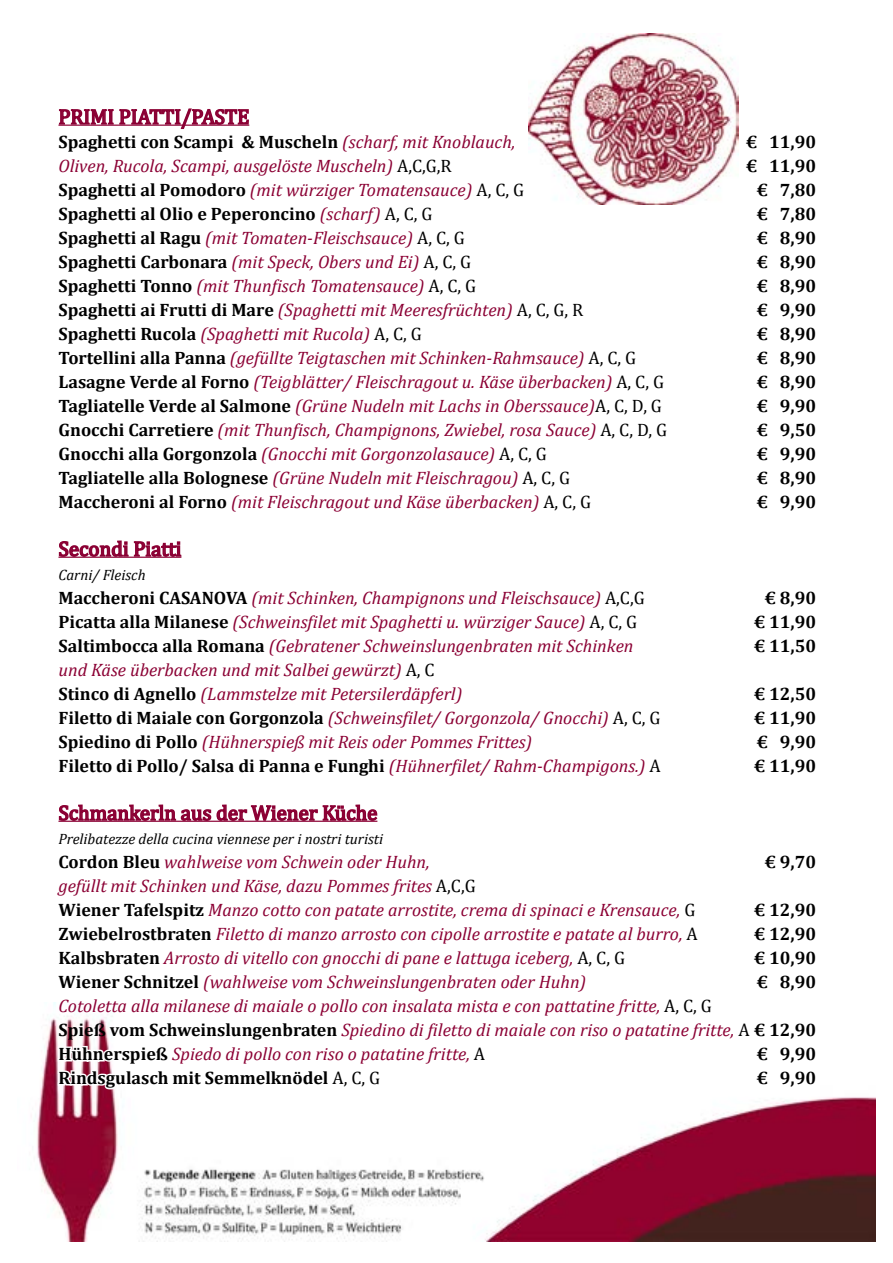
<style>
.page{position:relative;width:893px;height:1263px;background:#fff}
.page>*{position:absolute;margin:0;border:0;box-sizing:border-box;transform-origin:0 0}
.t1{font:21px "Cambria";color:#8b0034}
.t2{font:italic 18px/24px "Cambria";color:#8b0034}
.t3{font:700 18px "Cambria";color:#000}
.t4{font:italic 15px "Cambria";color:#000}
.s1{font-weight:400;font-style:italic;color:#8b0034}
.s2{font-style:normal;color:#000}
.s3{font-weight:700;font-style:normal;color:#000}
.s4{font-weight:400}
</style>
<div class="page">
<img style="left:37px;top:1002px;width:839px;height:240px">
<svg style="left:58px;top:108px;width:192px;height:21px"></svg>
<svg style="left:58px;top:540px;width:124px;height:18px"></svg>
<svg style="left:58px;top:804px;width:320px;height:18px"></svg>
<svg style="left:754px;top:1044px;width:16px;height:20px"></svg>
<svg style="left:777px;top:1044px;width:41px;height:22px"></svg>
<svg style="left:56px;top:1022px;width:432px;height:69px"></svg>
<img style="left:529px;top:33px;width:209px;height:172px">
<p class="t1" style="left:58px;top:104px;width:192px">PRIMI PIATTI/PASTE</p>
<p class="t3" style="left:58px;top:129px;width:458px">Spaghetti con Scampi &amp; Muscheln <span class="s1">(scharf, mit Knoblauch,</span></p>
<p class="t3" style="left:746px;top:129px;width:72px">€ 11,90</p>
<p class="t2" style="left:58px;top:153px;width:395px">Oliven, Rucola, Scampi, ausgelöste Muscheln) <span class="s2">A,C,G,R</span></p>
<p class="t3" style="left:746px;top:153px;width:72px">€ 11,90</p>
<p class="t2" style="left:58px;top:177px;width:467px"><span class="s3">Spaghetti al Pomodoro</span> (mit würziger Tomatensauce) <span class="s2">A, C, G</span></p>
<p class="t3" style="left:756px;top:177px;width:61px">€ 7,80</p>
<p class="t3" style="left:58px;top:201px;width:375px">Spaghetti al Olio e Peperoncino <span class="s1">(scharf)</span> <span class="s4">A, C, G</span></p>
<p class="t3" style="left:756px;top:201px;width:61px">€ 7,80</p>
<p class="t2" style="left:58px;top:225px;width:408px"><span class="s3">Spaghetti al Ragu</span> (mit Tomaten-Fleischsauce) <span class="s2">A, C, G</span></p>
<p class="t3" style="left:756px;top:225px;width:61px">€ 8,90</p>
<p class="t2" style="left:58px;top:249px;width:414px"><span class="s3">Spaghetti Carbonara</span> (mit Speck, Obers und Ei) <span class="s2">A, C, G</span></p>
<p class="t3" style="left:756px;top:249px;width:61px">€ 8,90</p>
<p class="t2" style="left:58px;top:273px;width:419px"><span class="s3">Spaghetti Tonno</span> (mit Thunfisch Tomatensauce) <span class="s2">A, C, G</span></p>
<p class="t3" style="left:756px;top:273px;width:61px">€ 8,90</p>
<p class="t2" style="left:58px;top:297px;width:526px"><span class="s3">Spaghetti ai Frutti di Mare</span> (Spaghetti mit Meeresfrüchten) <span class="s2">A, C, G, R</span></p>
<p class="t3" style="left:756px;top:297px;width:61px">€ 9,90</p>
<p class="t2" style="left:58px;top:321px;width:365px"><span class="s3">Spaghetti Rucola</span> (Spaghetti mit Rucola) <span class="s2">A, C, G</span></p>
<p class="t3" style="left:756px;top:321px;width:61px">€ 8,90</p>
<p class="t2" style="left:58px;top:345px;width:579px"><span class="s3">Tortellini alla Panna</span> (gefüllte Teigtaschen mit Schinken-Rahmsauce) <span class="s2">A, C, G</span></p>
<p class="t3" style="left:756px;top:345px;width:61px">€ 8,90</p>
<p class="t2" style="left:59px;top:369px;width:607px"><span class="s3">Lasagne Verde al Forno</span> (Teigblätter/ Fleischragout u. Käse überbacken) <span class="s2">A, C, G</span></p>
<p class="t3" style="left:756px;top:369px;width:61px">€ 8,90</p>
<p class="t2" style="left:59px;top:393px;width:605px"><span class="s3">Tagliatelle Verde al Salmone</span> (Grüne Nudeln mit Lachs in Oberssauce)<span class="s2">A, C, D, G</span></p>
<p class="t3" style="left:756px;top:393px;width:61px">€ 9,90</p>
<p class="t2" style="left:59px;top:417px;width:610px"><span class="s3">Gnocchi Carretiere</span> (mit Thunfisch, Champignons, Zwiebel, rosa Sauce) <span class="s2">A, C, D, G</span></p>
<p class="t3" style="left:756px;top:417px;width:61px">€ 9,50</p>
<p class="t2" style="left:59px;top:441px;width:490px"><span class="s3">Gnocchi alla Gorgonzola</span> (Gnocchi mit Gorgonzolasauce) <span class="s2">A, C, G</span></p>
<p class="t3" style="left:756px;top:441px;width:61px">€ 9,90</p>
<p class="t2" style="left:59px;top:465px;width:513px"><span class="s3">Tagliatelle alla Bolognese</span> (Grüne Nudeln mit Fleischragou) <span class="s2">A, C, G</span></p>
<p class="t3" style="left:756px;top:465px;width:61px">€ 8,90</p>
<p class="t2" style="left:59px;top:489px;width:534px"><span class="s3">Maccheroni al Forno</span> (mit Fleischragout und Käse überbacken) <span class="s2">A, C, G</span></p>
<p class="t3" style="left:756px;top:489px;width:61px">€ 9,90</p>
<p class="t1" style="left:58px;top:536px;width:124px">Secondi Piatti</p>
<p class="t4" style="left:58px;top:564px;width:89px">Carni/ Fleisch</p>
<p class="t2" style="left:58px;top:585px;width:588px"><span class="s3">Maccheroni CASANOVA</span> (mit Schinken, Champignons und Fleischsauce) <span class="s2">A,C,G</span></p>
<p class="t3" style="left:764px;top:585px;width:53px">€ 8,90</p>
<p class="t2" style="left:58px;top:609px;width:580px"><span class="s3">Picatta alla Milanese</span> (Schweinsfilet mit Spaghetti u. würziger Sauce) <span class="s2">A, C, G</span></p>
<p class="t3" style="left:754px;top:609px;width:64px">€ 11,90</p>
<p class="t2" style="left:58px;top:633px;width:576px"><span class="s3">Saltimbocca alla Romana</span> (Gebratener Schweinslungenbraten mit Schinken</p>
<p class="t3" style="left:754px;top:633px;width:64px">€ 11,50</p>
<p class="t2" style="left:58px;top:657px;width:405px">und Käse überbacken und mit Salbei gewürzt) <span class="s2">A, C<br></span><span class="s3">Stinco di Agnello</span> (Lammstelze mit Petersilerdäpferl)</p>
<p class="t3" style="left:754px;top:681px;width:64px">€ 12,50</p>
<p class="t2" style="left:59px;top:705px;width:603px"><span class="s3">Filetto di Maiale con Gorgonzola</span> (Schweinsfilet/ Gorgonzola/ Gnocchi) <span class="s2">A, C, G</span></p>
<p class="t3" style="left:754px;top:705px;width:64px">€ 11,90</p>
<p class="t2" style="left:59px;top:729px;width:475px"><span class="s3">Spiedino di Pollo</span> (Hühnerspieß mit Reis oder Pommes Frittes)</p>
<p class="t3" style="left:756px;top:729px;width:61px">€ 9,90</p>
<p class="t3" style="left:59px;top:753px;width:604px">Filetto di Pollo/ Salsa di Panna e Funghi <span class="s1">(Hühnerfilet/ Rahm-Champigons.)</span> <span class="s4">A</span></p>
<p class="t3" style="left:754px;top:753px;width:64px">€ 11,90</p>
<p class="t1" style="left:58px;top:800px;width:320px">Schmankerln aus der Wiener Küche</p>
<p class="t4" style="left:58px;top:828px;width:326px">Prelibatezze della cucina viennese per i nostri turisti</p>
<p class="t2" style="left:58px;top:849px;width:373px"><span class="s3">Cordon Bleu</span> wahlweise vom Schwein oder Huhn,</p>
<p class="t3" style="left:764px;top:849px;width:53px">€ 9,70</p>
<p class="t2" style="left:58px;top:873px;width:638px">gefüllt mit Schinken und Käse, dazu Pommes frites <span class="s2">A,C,G<br></span><span class="s3">Wiener Tafelspitz</span> Manzo cotto con patate arrostite, crema di spinaci e Krensauce, <span class="s2">G</span></p>
<p class="t3" style="left:754px;top:897px;width:64px">€ 12,90</p>
<p class="t2" style="left:58px;top:921px;width:641px"><span class="s3">Zwiebelrostbraten</span> Filetto di manzo arrosto con cipolle arrostite e patate al burro, <span class="s2">A</span></p>
<p class="t3" style="left:754px;top:921px;width:64px">€ 12,90</p>
<p class="t2" style="left:58px;top:945px;width:568px"><span class="s3">Kalbsbraten</span> Arrosto di vitello con gnocchi di pane e lattuga iceberg, <span class="s2">A, C, G</span></p>
<p class="t3" style="left:754px;top:945px;width:64px">€ 10,90</p>
<p class="t2" style="left:59px;top:969px;width:529px"><span class="s3">Wiener Schnitzel</span> (wahlweise vom Schweinslungenbraten oder Huhn)</p>
<p class="t3" style="left:756px;top:969px;width:61px">€ 8,90</p>
<p class="t2" style="left:58px;top:993px;width:759px">Cotoletta alla milanese di maiale o pollo con insalata mista e con pattatine fritte, <span class="s2">A, C, G<br></span><span class="s3">Spieß vom Schweinslungenbraten</span> Spiedino di filetto di maiale con riso o patatine fritte, <span class="s2">A</span> <span class="s3">€ 12,90<br>Hühnerspieß</span> Spiedo di pollo con riso o patatine fritte, <span class="s2">A</span></p>
<p class="t3" style="left:756px;top:1041px;width:61px">€ 9,90</p>
<p class="t3" style="left:58px;top:1065px;width:323px">Rindsgulasch mit Semmelknödel <span class="s4">A, C, G</span></p>
<p class="t3" style="left:756px;top:1065px;width:61px">€ 9,90</p>
</div>
